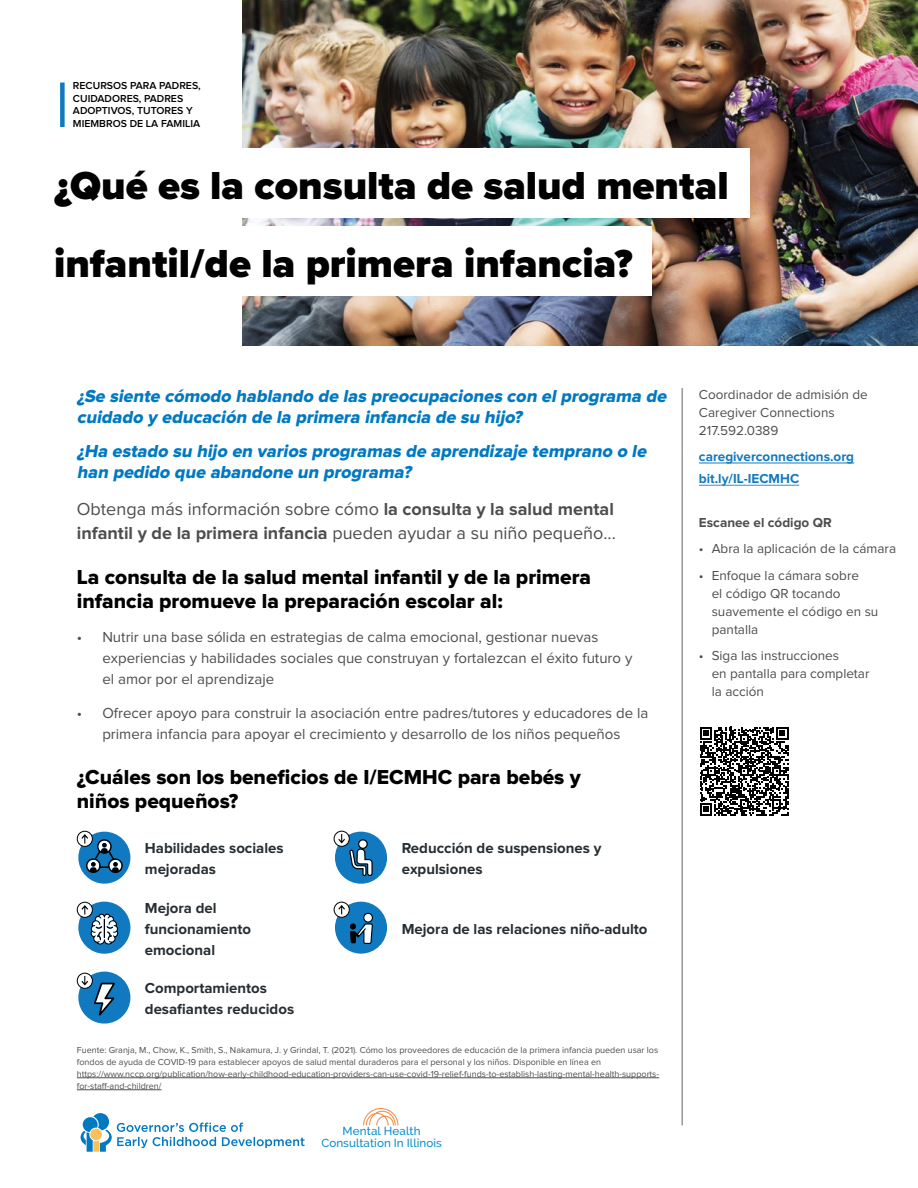
<style>
.page{position:relative;width:918px;height:1188px;background:#fff}
.page>*{position:absolute;margin:0;border:0;box-sizing:border-box;transform-origin:0 0}
.t1{font:900 40.5px/78px "Proxima Nova";color:#000}
.t2{font:21px/24px "Proxima Nova Extrabld";color:#000}
.t3{font:italic 18px/21px "Proxima Nova Extrabld";color:#0079c1}
.t4{font:18px/24px "Proxima Nova";color:#4d4d4f}
.t5{font:15px/21px "Proxima Nova";color:#4d4d4f}
.t6{font:700 15px/21px "Proxima Nova";color:#262d33}
.t7{font:13.5px/18px "Proxima Nova";color:#4d4d4f}
.t8{font:700 13.5px/22.2px "Proxima Nova";color:#1079bf}
.t9{font:700 13.5px "Proxima Nova";color:#4d4d4f}
.t10{font:500 11.55px/12.1px "Raleway";letter-spacing:.005em;color:#0a8dcb;text-align:center}
.t11{font:600 10.5px/12.6px "Proxima Nova";color:#000}
.t12{font:9px/12px "Proxima Nova";color:#4d4d4f}
.s1{font-weight:700}
</style>
<div class="page">
<img style="left:242px;top:0;width:676px;height:346px">
<div style="left:0;top:149px;width:749px;height:69px;background:#fff"></div>
<div style="left:0;top:227px;width:651px;height:69px;background:#fff"></div>
<div style="left:60px;top:83px;width:5px;height:44px;background:#1079bf"></div>
<hr style="left:682px;top:388px;width:1px;height:737px;background:#636466">
<svg style="left:81px;top:1113px;width:224px;height:39px"></svg>
<div style="left:90px;top:1129px;width:12px;height:11px;background:#fdc057;border-radius:50%"></div>
<svg style="left:363px;top:1108px;width:36px;height:18px"></svg>
<hr style="left:699px;top:463px;width:155px;height:1px;background:#1079bf">
<hr style="left:699px;top:485px;width:100px;height:1px;background:#4887c6">
<hr style="left:77px;top:1078px;width:582px;height:1px;background:#4d4d4f">
<hr style="left:77px;top:1090px;width:85px;height:1px;background:#4d4d4f">
<div style="left:78px;top:832px;width:52px;height:52px;background:#1079bf;border-radius:50%"></div>
<div style="left:77px;top:831px;width:16px;height:16px;border:1px solid #000;border-radius:50%"></div>
<svg style="left:81px;top:834px;width:42px;height:39px"></svg>
<div style="left:335px;top:832px;width:52px;height:52px;background:#1079bf;border-radius:50%"></div>
<div style="left:334px;top:831px;width:16px;height:16px;border:1px solid #000;border-radius:50%"></div>
<svg style="left:338px;top:834px;width:35px;height:42px"></svg>
<div style="left:78px;top:902px;width:52px;height:52px;background:#1079bf;border-radius:50%"></div>
<div style="left:77px;top:902px;width:16px;height:16px;border:1px solid #000;border-radius:50%"></div>
<svg style="left:81px;top:905px;width:38px;height:40px"></svg>
<div style="left:335px;top:902px;width:52px;height:52px;background:#1079bf;border-radius:50%"></div>
<div style="left:334px;top:902px;width:16px;height:16px;border:1px solid #000;border-radius:50%"></div>
<svg style="left:338px;top:905px;width:35px;height:39px"></svg>
<div style="left:78px;top:972px;width:52px;height:52px;background:#1079bf;border-radius:50%"></div>
<div style="left:77px;top:973px;width:16px;height:16px;border:1px solid #000;border-radius:50%"></div>
<svg style="left:81px;top:976px;width:34px;height:48px"></svg>
<svg style="left:700px;top:727px;width:89px;height:89px"></svg>
<p class="t11" style="left:73px;top:80px;width:129px">RECURSOS PARA PADRES,<br>CUIDADORES, PADRES<br>ADOPTIVOS, TUTORES Y<br>MIEMBROS DE LA FAMILIA</p>
<h1 class="t1" style="left:54px;top:147px;width:676px">¿Qué es la consulta de salud mental infantil/de la primera infancia?</h1>
<h3 class="t3" style="left:77px;top:387px;width:594px">¿Se siente cómodo hablando de las preocupaciones con el programa de cuidado y educación de la primera infancia de su hijo?</h3>
<h3 class="t3" style="left:77px;top:441px;width:574px">¿Ha estado su hijo en varios programas de aprendizaje temprano o le han pedido que abandone un programa?</h3>
<h3 class="t4" style="left:77px;top:498px;width:541px">Obtenga más información sobre cómo <span class="s1">la consulta y la salud mental infantil y de la primera infancia</span> pueden ayudar a su niño pequeño...</h3>
<h2 class="t2" style="left:77px;top:566px;width:516px">La consulta de la salud mental infantil y de la primera infancia promueve la preparación escolar al:</h2>
<h3 class="t5" style="left:102px;top:627px;width:532px;text-indent:-26px">• Nutrir una base sólida en estrategias de calma emocional, gestionar nuevas experiencias y habilidades sociales que construyan y fortalezcan el éxito futuro y el amor por el aprendizaje</h3>
<h3 class="t5" style="left:77px;top:703px;width:573px;text-align:center">• Ofrecer apoyo para construir la asociación entre padres/tutores y educadores de la primera infancia para apoyar el crecimiento y desarrollo de los niños pequeños</h3>
<h2 class="t2" style="left:77px;top:766px;width:506px">¿Cuáles son los beneficios de I/ECMHC para bebés y niños pequeños?</h2>
<h3 class="t6" style="left:145px;top:838px;width:140px">Habilidades sociales mejoradas</h3>
<h3 class="t6" style="left:402px;top:838px;width:201px">Reducción de suspensiones y expulsiones</h3>
<h3 class="t6" style="left:145px;top:898px;width:108px">Mejora del funcionamiento emocional</h3>
<h3 class="t6" style="left:402px;top:919px;width:247px">Mejora de las relaciones niño-adulto</h3>
<h3 class="t6" style="left:145px;top:978px;width:151px">Comportamientos desafiantes reducidos</h3>
<p class="t12" style="left:77px;top:1044px;width:584px">Fuente: Granja, M., Chow, K., Smith, S., Nakamura, J. y Grindal, T. (2021). Cómo los proveedores de educación de la primera infancia pueden usar los fondos de ayuda de COVID-19 para establecer apoyos de salud mental duraderos para el personal y los niños. Disponible en línea en https://www.nccp.org/publication/how-early-childhood-education-providers-can-use-covid-19-relief-funds-to-establish-lasting-mental-health-supports&shy;for-staff-and-children/</p>
<p class="t10" style="left:321px;top:1125px;width:122px">Mental Health<br>Consultation In Illinois</p>
<h3 class="t7" style="left:699px;top:386px;width:170px">Coordinador de admisión de<br>Caregiver Connections<br>217.592.0389</h3>
<h3 class="t8" style="left:699px;top:446px;width:157px">caregiverconnections.org bit.ly/IL-IECMHC</h3>
<h3 class="t9" style="left:699px;top:516px;width:134px">Escanee el código QR</h3>
<h3 class="t7" style="left:699px;top:541px;width:199px">• Abra la aplicación de la cámara</h3>
<h3 class="t7" style="left:712px;top:567px;width:168px;text-indent:-13px">• Enfoque la cámara sobre<br>el código QR tocando suavemente el código en su pantalla</h3>
<h3 class="t7" style="left:712px;top:648px;width:159px;text-indent:-13px">• Siga las instrucciones<br>en pantalla para completar la acción</h3>
</div>
